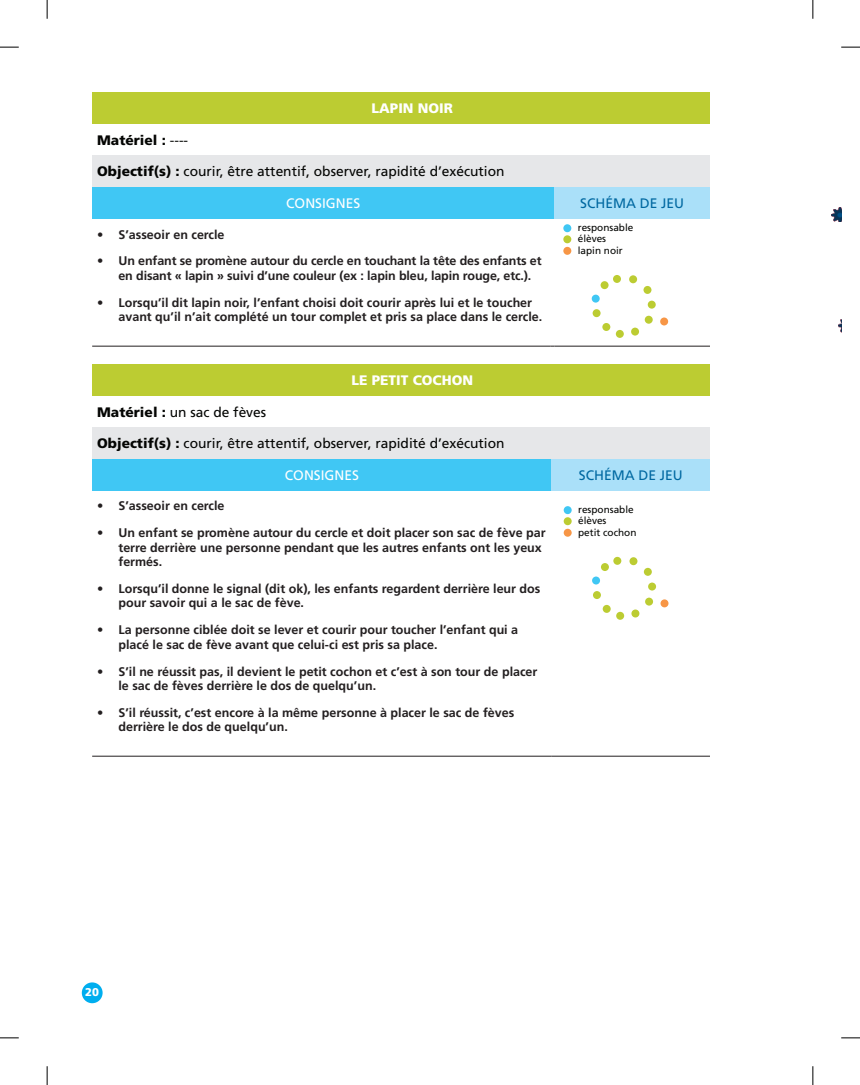
<style>
.page{position:relative;width:860px;height:1085px;background:#fff}
.page>*{position:absolute;margin:0;border:0;box-sizing:border-box;transform-origin:0 0}
.t1{font:13.75px "Frutiger LT Std";color:#040503}
.t2{font:900 13.75px "Frutiger LT Std";color:#fff}
.t3{font:13.75px "Frutiger LT Std";color:#0068a1}
.t4{font:13.75px "Frutiger LT Std";color:#fff}
.t5{font:900 13.75px "Frutiger LT Std";color:#040503}
.t6{font:700 12.5px/14.4px "Frutiger LT Std";color:#231f20}
.t7{font:900 11.25px "Frutiger LT Std";color:#fff}
.t8{font:10px/11.5px "Frutiger LT Std";color:#040503}
.s1{font-weight:400}
.s2{font-weight:900}
</style>
<div class="page">
<div style="left:82px;top:982px;width:21px;height:20px;background:#00aeef;border-radius:50%"></div>
<div style="left:92px;top:92px;width:617px;height:32px;background:#bccc32"></div>
<div style="left:92px;top:155px;width:617px;height:32px;background:#e6e7e9"></div>
<div style="left:92px;top:187px;width:462px;height:31px;background:#40c7f4"></div>
<div style="left:554px;top:187px;width:155px;height:31px;background:#aae0f9"></div>
<hr style="left:92px;top:346px;width:458px;height:1px;background:#231f20">
<hr style="left:554px;top:346px;width:155px;height:1px;background:#231f20">
<div style="left:92px;top:364px;width:617px;height:31px;background:#bccc32"></div>
<div style="left:92px;top:427px;width:617px;height:31px;background:#e6e7e9"></div>
<div style="left:92px;top:458px;width:459px;height:32px;background:#40c7f4"></div>
<div style="left:551px;top:458px;width:158px;height:32px;background:#aae0f9"></div>
<hr style="left:92px;top:755px;width:459px;height:1px;background:#231f20">
<hr style="left:551px;top:755px;width:158px;height:1px;background:#231f20">
<img style="left:831px;top:207px;width:9px;height:14px">
<div style="left:563px;top:224px;width:8px;height:8px;background:#40c7f4;border-radius:50%"></div>
<div style="left:591px;top:294px;width:8px;height:8px;background:#40c7f4;border-radius:50%"></div>
<div style="left:563px;top:235px;width:8px;height:8px;background:#bccc32;border-radius:50%"></div>
<div style="left:600px;top:281px;width:8px;height:8px;background:#bccc32;border-radius:50%"></div>
<svg style="left:612px;top:275px;width:8px;height:8px"></svg>
<div style="left:629px;top:275px;width:8px;height:8px;background:#bccc32;border-radius:50%"></div>
<div style="left:643px;top:286px;width:8px;height:8px;background:#bccc32;border-radius:50%"></div>
<div style="left:647px;top:300px;width:8px;height:8px;background:#bccc32;border-radius:50%"></div>
<div style="left:644px;top:316px;width:8px;height:7px;background:#bccc32;border-radius:50%"></div>
<div style="left:631px;top:327px;width:7px;height:8px;background:#bccc32;border-radius:50%"></div>
<div style="left:615px;top:330px;width:8px;height:8px;background:#bccc32;border-radius:50%"></div>
<div style="left:602px;top:323px;width:8px;height:8px;background:#bccc32;border-radius:50%"></div>
<div style="left:592px;top:309px;width:8px;height:8px;background:#bccc32;border-radius:50%"></div>
<div style="left:563px;top:247px;width:8px;height:8px;background:#f79646;border-radius:50%"></div>
<div style="left:660px;top:317px;width:8px;height:8px;background:#f79646;border-radius:50%"></div>
<div style="left:563px;top:506px;width:8px;height:8px;background:#40c7f4;border-radius:50%"></div>
<div style="left:592px;top:576px;width:7px;height:8px;background:#40c7f4;border-radius:50%"></div>
<div style="left:563px;top:517px;width:8px;height:8px;background:#bccc32;border-radius:50%"></div>
<div style="left:600px;top:563px;width:8px;height:8px;background:#bccc32;border-radius:50%"></div>
<div style="left:613px;top:556px;width:8px;height:8px;background:#bccc32;border-radius:50%"></div>
<div style="left:629px;top:557px;width:8px;height:8px;background:#bccc32;border-radius:50%"></div>
<svg style="left:643px;top:567px;width:8px;height:8px"></svg>
<div style="left:648px;top:582px;width:7px;height:8px;background:#bccc32;border-radius:50%"></div>
<svg style="left:644px;top:597px;width:8px;height:8px"></svg>
<div style="left:631px;top:609px;width:8px;height:8px;background:#bccc32;border-radius:50%"></div>
<div style="left:616px;top:611px;width:8px;height:8px;background:#bccc32;border-radius:50%"></div>
<svg style="left:602px;top:604px;width:8px;height:8px"></svg>
<div style="left:592px;top:591px;width:8px;height:8px;background:#bccc32;border-radius:50%"></div>
<div style="left:563px;top:528px;width:8px;height:8px;background:#f79646;border-radius:50%"></div>
<div style="left:660px;top:599px;width:8px;height:8px;background:#f79646;border-radius:50%"></div>
<svg style="left:0;top:46px;width:19px;height:2px"></svg>
<svg style="left:841px;top:46px;width:18px;height:2px"></svg>
<svg style="left:0;top:1037px;width:19px;height:1px"></svg>
<svg style="left:841px;top:1037px;width:18px;height:1px"></svg>
<svg style="left:46px;top:0;width:2px;height:19px"></svg>
<svg style="left:46px;top:1066px;width:2px;height:18px"></svg>
<svg style="left:812px;top:0;width:1px;height:19px"></svg>
<svg style="left:812px;top:1066px;width:1px;height:18px"></svg>
<p class="t2" style="left:371px;top:100px;width:83px">LAPIN NOIR</p>
<p class="t5" style="left:97px;top:131px;width:92px">Matériel : <span class="s1">----</span></p>
<p class="t1" style="left:97px;top:163px;width:409px"><span class="s2">Objectif(s) :</span> courir, être attentif, observer, rapidité d’exécution</p>
<p class="t4" style="left:286px;top:195px;width:76px">CONSIGNES</p>
<p class="t3" style="left:580px;top:195px;width:105px">SCHÉMA DE JEU</p>
<p class="t6" style="left:97px;top:227px;width:129px">• S’asseoir en cercle</p>
<p class="t6" style="left:118px;top:254px;width:424px;text-indent:-21px">• Un enfant se promène autour du cercle en touchant la tête des enfants et en disant « lapin » suivi d’une couleur (ex : lapin bleu, lapin rouge, etc.).</p>
<p class="t6" style="left:118px;top:295px;width:425px;text-indent:-21px">• Lorsqu’il dit lapin noir, l’enfant choisi doit courir après lui et le toucher avant qu’il n’ait complété un tour complet et pris sa place dans le cercle.</p>
<p class="t8" style="left:577px;top:222px;width:57px">responsable élèves<br>lapin noir</p>
<p class="t2" style="left:351px;top:372px;width:123px">LE PETIT COCHON</p>
<p class="t1" style="left:97px;top:403px;width:170px"><span class="s2">Matériel :</span> un sac de fèves</p>
<p class="t1" style="left:97px;top:435px;width:409px"><span class="s2">Objectif(s) :</span> courir, être attentif, observer, rapidité d’exécution</p>
<p class="t4" style="left:285px;top:467px;width:76px">CONSIGNES</p>
<p class="t3" style="left:578px;top:467px;width:105px">SCHÉMA DE JEU</p>
<p class="t6" style="left:97px;top:499px;width:129px">• S’asseoir en cercle</p>
<p class="t6" style="left:118px;top:525px;width:428px;text-indent:-21px">• Un enfant se promène autour du cercle et doit placer son sac de fève par terre derrière une personne pendant que les autres enfants ont les yeux fermés.</p>
<p class="t6" style="left:118px;top:581px;width:423px;text-indent:-21px">• Lorsqu’il donne le signal (dit ok), les enfants regardent derrière leur dos pour savoir qui a le sac de fève.</p>
<p class="t6" style="left:118px;top:622px;width:401px;text-indent:-21px">• La personne ciblée doit se lever et courir pour toucher l’enfant qui a placé le sac de fève avant que celui-ci est pris sa place.</p>
<p class="t6" style="left:118px;top:664px;width:420px;text-indent:-21px">• S’il ne réussit pas, il devient le petit cochon et c’est à son tour de placer le sac de fèves derrière le dos de quelqu’un.</p>
<p class="t6" style="left:118px;top:705px;width:397px;text-indent:-21px">• S’il réussit, c’est encore à la même personne à placer le sac de fèves derrière le dos de quelqu’un.</p>
<p class="t8" style="left:578px;top:503px;width:60px">responsable élèves<br>petit cochon</p>
<p class="t7" style="left:85px;top:985px;width:15px">20</p>
</div>
